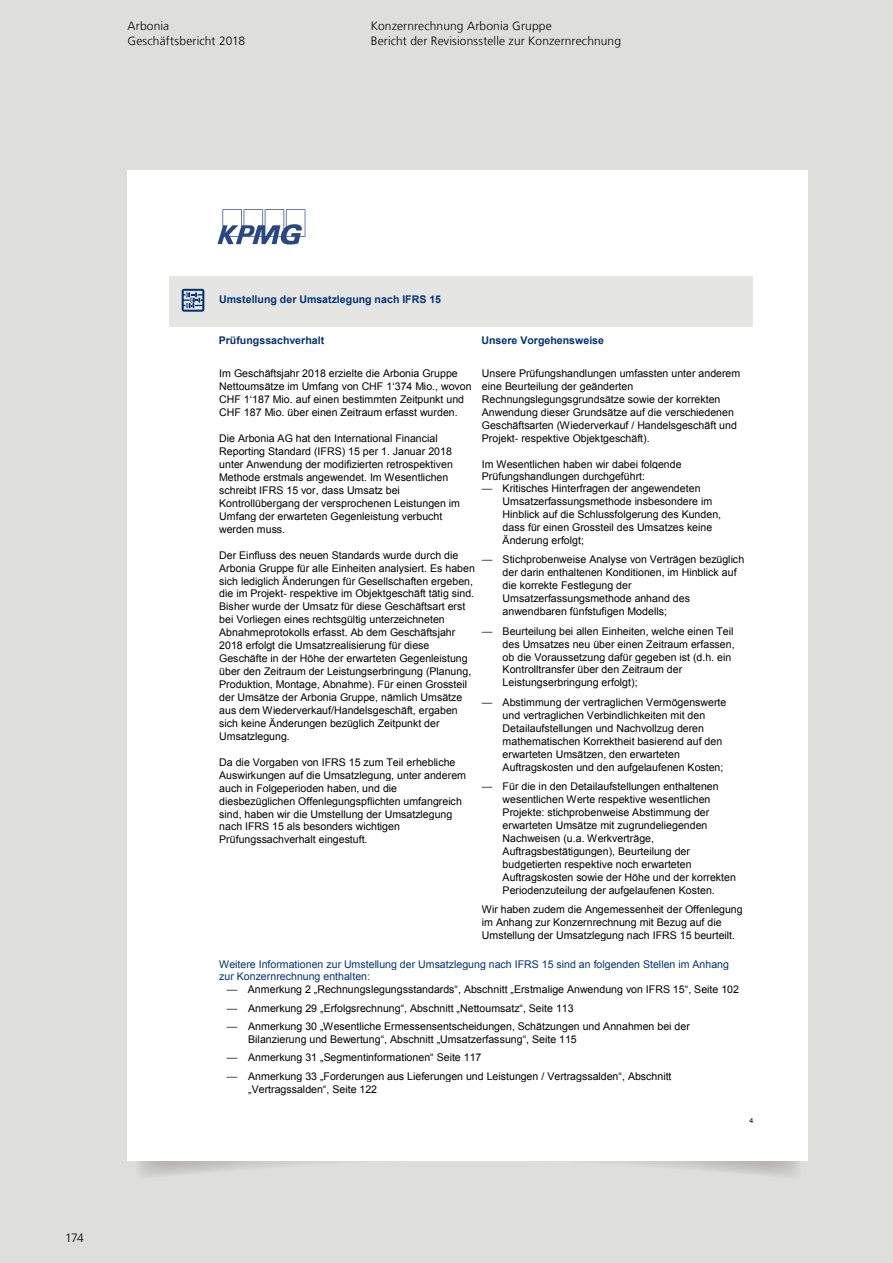
<style>
.page{position:relative;width:893px;height:1263px;background:#dededd}
.page>*{position:absolute;margin:0;border:0;box-sizing:border-box;transform-origin:0 0}
.t1{font:300 12px/15px "Frutiger LT Com";letter-spacing:.01em;color:#000}
.t2{font:10.65px/12.9px "Arial";letter-spacing:.005em;color:#000}
.t3{font:10.65px/12.1px "Arial";letter-spacing:.005em;color:#003373}
.t4{font:700 10.65px "Arial";color:#003373}
.t5{font:7.05px "Arial";color:#000}
.s1{font-family:"Univers 45";font-weight:300}
</style>
<div class="page">
<svg style="left:138px;top:1161px;width:661px;height:15px"></svg>
<div style="left:128px;top:170px;width:680px;height:991px;background:#fff"></div>
<svg style="left:217px;top:209px;width:88px;height:36px"></svg>
<div style="left:176px;top:282px;width:43px;height:34px;background:#e5e5e4"></div>
<div style="left:219px;top:282px;width:524px;height:34px;background:#e5e5e4"></div>
<div style="left:169px;top:276px;width:584px;height:6px;background:#e5e5e4"></div>
<div style="left:169px;top:316px;width:584px;height:11px;background:#e5e5e4"></div>
<svg style="left:182px;top:289px;width:22px;height:23px"></svg>
<p class="t1" style="left:128px;top:19px;width:119px">Arbonia<br>Geschäftsbericht 2018</p>
<p class="t1" style="left:371px;top:19px;width:252px">Konzernrechnung Arbonia Gruppe<br>Bericht der Revisionsstelle zur Konzernrechnung</p>
<p class="t1" style="left:65px;top:1230px;width:20px">174</p>
<p class="t4" style="left:219px;top:292px;width:223px">Umstellung der Umsatzlegung nach IFRS 15</p>
<p class="t4" style="left:219px;top:334px;width:107px">Prüfungssachverhalt</p>
<p class="t4" style="left:481px;top:334px;width:124px">Unsere Vorgehensweise</p>
<p class="t2" style="left:219px;top:367px;width:254px">Im Geschäftsjahr 2018 erzielte die Arbonia Gruppe Nettoumsätze im Umfang von CHF 1‘374 Mio., wovon CHF 1‘187 Mio. auf einen bestimmten Zeitpunkt und CHF 187 Mio. über einen Zeitraum erfasst wurden.</p>
<p class="t2" style="left:219px;top:432px;width:242px">Die Arbonia AG hat den International Financial Reporting Standard (IFRS) 15 per 1. Januar 2018 unter Anwendung der modifizierten retrospektiven Methode erstmals angewendet. Im Wesentlichen schreibt IFRS 15 vor, dass Umsatz bei Kontrollübergang der versprochenen Leistungen im Umfang der erwarteten Gegenleistung verbucht werden muss.</p>
<p class="t2" style="left:219px;top:548px;width:257px">Der Einfluss des neuen Standards wurde durch die Arbonia Gruppe für alle Einheiten analysiert. Es haben sich lediglich Änderungen für Gesellschaften ergeben, die im Projekt- respektive im Objektgeschäft tätig sind.<br>Bisher wurde der Umsatz für diese Geschäftsart erst bei Vorliegen eines rechtsgültig unterzeichneten Abnahmeprotokolls erfasst. Ab dem Geschäftsjahr 2018 erfolgt die Umsatzrealisierung für diese Geschäfte in der Höhe der erwarteten Gegenleistung über den Zeitraum der Leistungserbringung (Planung, Produktion, Montage, Abnahme). Für einen Grossteil der Umsätze der Arbonia Gruppe, nämlich Umsätze aus dem Wiederverkauf/Handelsgeschäft, ergaben sich keine Änderungen bezüglich Zeitpunkt der Umsatzlegung.</p>
<p class="t2" style="left:219px;top:756px;width:248px">Da die Vorgaben von IFRS 15 zum Teil erhebliche Auswirkungen auf die Umsatzlegung, unter anderem auch in Folgeperioden haben, und die diesbezüglichen Offenlegungspflichten umfangreich sind, haben wir die Umstellung der Umsatzlegung nach IFRS 15 als besonders wichtigen Prüfungssachverhalt eingestuft.</p>
<p class="t2" style="left:482px;top:367px;width:260px">Unsere Prüfungshandlungen umfassten unter anderem eine Beurteilung der geänderten Rechnungslegungsgrundsätze sowie der korrekten Anwendung dieser Grundsätze auf die verschiedenen Geschäftsarten (Wiederverkauf / Handelsgeschäft und Projekt- respektive Objektgeschäft).</p>
<p class="t2" style="left:482px;top:458px;width:201px;line-height:12.1px">Im Wesentlichen haben wir dabei folgende<br>Prüfungshandlungen durchgeführt:</p>
<p class="t2" style="left:503px;top:482px;width:220px;text-indent:-21px"><span class="s1">—</span> Kritisches Hinterfragen der angewendeten Umsatzerfassungsmethode insbesondere im Hinblick auf die Schlussfolgerung des Kunden, dass für einen Grossteil des Umsatzes keine Änderung erfolgt;</p>
<p class="t2" style="left:503px;top:553px;width:243px;text-indent:-21px"><span class="s1">—</span> Stichprobenweise Analyse von Verträgen bezüglich der darin enthaltenen Konditionen, im Hinblick auf die korrekte Festlegung der Umsatzerfassungsmethode anhand des anwendbaren fünfstufigen Modells;</p>
<p class="t2" style="left:503px;top:624px;width:233px;text-indent:-21px"><span class="s1">—</span> Beurteilung bei allen Einheiten, welche einen Teil des Umsatzes neu über einen Zeitraum erfassen, ob die Voraussetzung dafür gegeben ist (d.h. ein Kontrolltransfer über den Zeitraum der Leistungserbringung erfolgt);</p>
<p class="t2" style="left:503px;top:696px;width:225px;text-indent:-21px"><span class="s1">—</span> Abstimmung der vertraglichen Vermögenswerte und vertraglichen Verbindlichkeiten mit den Detailaufstellungen und Nachvollzug deren mathematischen Korrektheit basierend auf den erwarteten Umsätzen, den erwarteten Auftragskosten und den aufgelaufenen Kosten;</p>
<p class="t2" style="left:503px;top:780px;width:235px;text-indent:-21px"><span class="s1">—</span> Für die in den Detailaufstellungen enthaltenen wesentlichen Werte respektive wesentlichen Projekte: stichprobenweise Abstimmung der erwarteten Umsätze mit zugrundeliegenden Nachweisen (u.a. Werkverträge, Auftragsbestätigungen), Beurteilung der budgetierten respektive noch erwarteten Auftragskosten sowie der Höhe und der korrekten Periodenzuteilung der aufgelaufenen Kosten.</p>
<p class="t2" style="left:482px;top:903px;width:262px">Wir haben zudem die Angemessenheit der Offenlegung im Anhang zur Konzernrechnung mit Bezug auf die<br>Umstellung der Umsatzlegung nach IFRS 15 beurteilt.</p>
<p class="t3" style="left:219px;top:958px;width:511px">Weitere Informationen zur Umstellung der Umsatzlegung nach IFRS 15 sind an folgenden Stellen im Anhang zur Konzernrechnung enthalten:</p>
<p class="t2" style="left:227px;top:982px;width:514px"><span class="s1">—</span> Anmerkung 2 „Rechnungslegungsstandards“, Abschnitt „Erstmalige Anwendung von IFRS 15“, Seite 102</p>
<p class="t2" style="left:227px;top:1001px;width:348px"><span class="s1">—</span> Anmerkung 29 „Erfolgsrechnung“, Abschnitt „Nettoumsatz“, Seite 113</p>
<p class="t2" style="left:248px;top:1020px;width:443px;line-height:12.3px;text-indent:-21px"><span class="s1">—</span> Anmerkung 30 „Wesentliche Ermessensentscheidungen, Schätzungen und Annahmen bei der<br>Bilanzierung und Bewertung“, Abschnitt „Umsatzerfassung“, Seite 115</p>
<p class="t2" style="left:227px;top:1051px;width:256px"><span class="s1">—</span> Anmerkung 31 „Segmentinformationen“ Seite 117</p>
<p class="t2" style="left:248px;top:1070px;width:425px;line-height:12.3px;text-indent:-21px"><span class="s1">—</span> Anmerkung 33 „Forderungen aus Lieferungen und Leistungen / Vertragssalden“, Abschnitt „Vertragssalden“, Seite 122</p>
<p class="t5" style="left:749px;top:1115px;width:5px">4</p>
</div>
